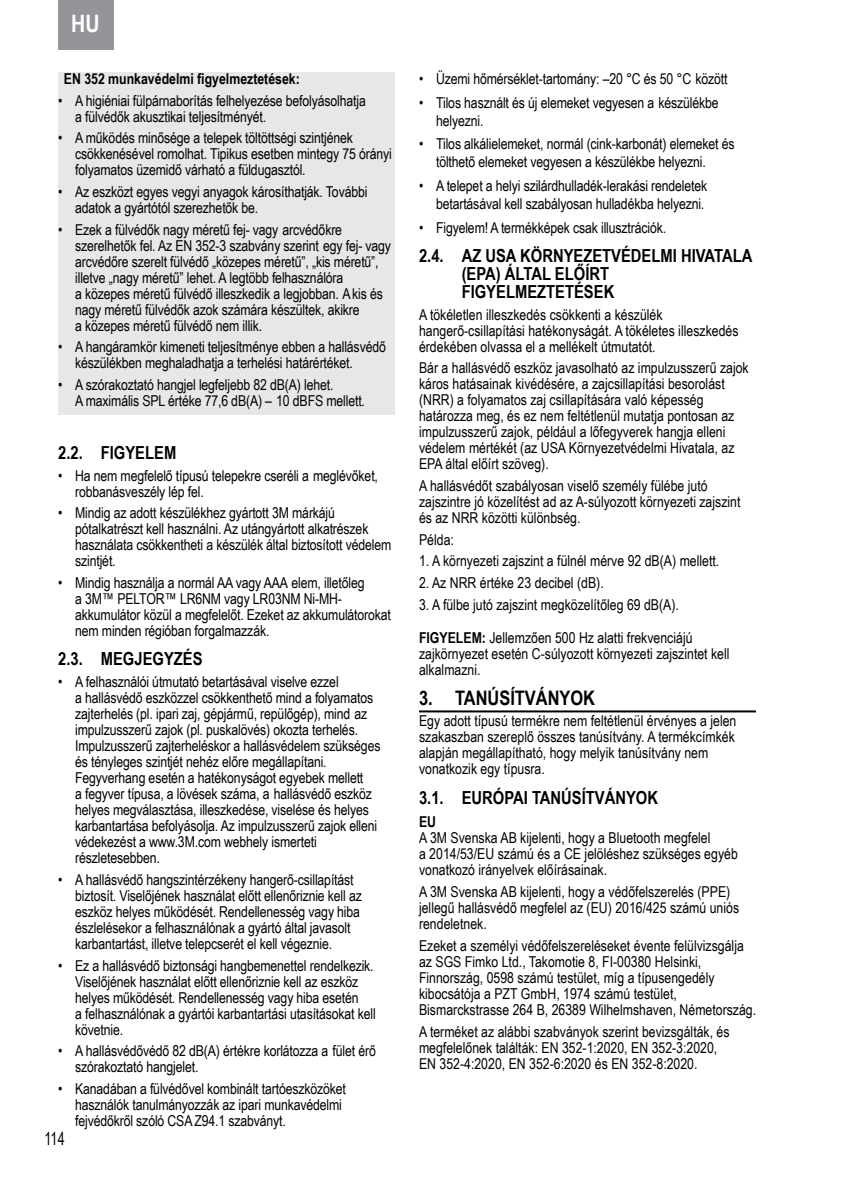
<style>
.page{position:relative;width:842px;height:1193px;background:#fff}
.page>*{position:absolute;margin:0;border:0;box-sizing:border-box;transform-origin:0 0}
.t1{font:700 24px "Arial Narrow";color:#fff}
.t2{font:700 20px "Arial Narrow";color:#000}
.t3{font:700 18px/18px "Arial Narrow";color:#000}
.t4{font:18px "Arial Narrow";color:#000;scale:.85 1}
.t5{font:15px/16px "Arial Narrow";letter-spacing:-.01em;color:#000}
.t6{font:700 15px "Arial Narrow";color:#000}
.s1{font-weight:700}
</style>
<div class="page">
<div style="left:58px;top:1px;width:56px;height:48px;background:#939598"></div>
<div style="left:58px;top:73px;width:337px;height:14px;background:#e6e7e8"></div>
<div style="left:58px;top:84px;width:337px;height:46px;background:#e6e7e8"></div>
<div style="left:58px;top:121px;width:337px;height:63px;background:#e6e7e8"></div>
<div style="left:58px;top:175px;width:337px;height:47px;background:#e6e7e8"></div>
<div style="left:58px;top:213px;width:337px;height:126px;background:#e6e7e8"></div>
<div style="left:58px;top:330px;width:337px;height:47px;background:#e6e7e8"></div>
<div style="left:58px;top:368px;width:337px;height:31px;background:#e6e7e8"></div>
<div style="left:58px;top:384px;width:337px;height:31px;background:#e6e7e8"></div>
<hr style="left:419px;top:710px;width:336px;height:2px;background:#000">
<h1 class="t1" style="left:71px;top:14px;width:30px">HU</h1>
<p class="t6" style="left:64px;top:73px;width:237px">EN 352 munkavédelmi figyelmeztetések:</p>
<p class="t5" style="left:75px;top:94px;width:292px;text-indent:-17px">• A higiéniai fülpárnaborítás felhelyezése befolyásolhatja a fülvédők akusztikai teljesítményét.</p>
<p class="t5" style="left:75px;top:131px;width:318px;text-indent:-17px">• A működés minősége a telepek töltöttségi szintjének csökkenésével romolhat. Tipikus esetben mintegy 75 órányi folyamatos üzemidő várható a füldugasztól.</p>
<p class="t5" style="left:75px;top:185px;width:294px;text-indent:-17px">• Az eszközt egyes vegyi anyagok károsíthatják. További adatok a gyártótól szerezhetők be.</p>
<p class="t5" style="left:75px;top:223px;width:317px;text-indent:-17px">• Ezek a fülvédők nagy méretű fej- vagy arcvédőkre szerelhetők fel. Az EN 352-3 szabvány szerint egy fej- vagy arcvédőre szerelt fülvédő „közepes méretű”, „kis méretű”, illetve „nagy méretű” lehet. A legtöbb felhasználóra<br>a közepes méretű fülvédő illeszkedik a legjobban. Akis és nagy méretű fülvédők azok számára készültek, akikre<br>a közepes méretű fülvédő nem illik.</p>
<p class="t5" style="left:75px;top:340px;width:312px;text-indent:-17px">• A hangáramkör kimeneti teljesítménye ebben a hallásvédő készülékben meghaladhatja a terhelési határértéket.</p>
<p class="t5" style="left:75px;top:378px;width:291px;text-indent:-17px">• A szórakoztató hangjel legfeljebb 82 dB(A) lehet.<br>A maximális SPL értéke 77,6 dB(A) – 10 dBFS mellett.</p>
<p class="t3" style="left:58px;top:445px;width:120px">2.2. FIGYELEM</p>
<p class="t5" style="left:75px;top:469px;width:304px;text-indent:-17px">• Ha nem megfelelő típusú telepekre cseréli a meglévőket, robbanásveszély lép fel.</p>
<p class="t5" style="left:75px;top:506px;width:317px;text-indent:-17px">• Mindig az adott készülékhez gyártott 3M márkájú pótalkatrészt kell használni. Az utángyártott alkatrészek használata csökkentheti a készülék által biztosított védelem szintjét.</p>
<p class="t5" style="left:75px;top:576px;width:317px;text-indent:-17px">• Mindig használja a normál AA vagy AAA elem, illetőleg<br>a 3M™ PELTOR™ LR6NM vagy LR03NM Ni-MH&shy;akkumulátor közül a megfelelőt. Ezeket az akkumulátorokat nem minden régióban forgalmazzák.</p>
<p class="t3" style="left:58px;top:651px;width:146px">2.3. MEGJEGYZÉS</p>
<p class="t5" style="left:75px;top:675px;width:307px;text-indent:-17px">• A felhasználói útmutató betartásával viselve ezzel<br>a hallásvédő eszközzel csökkenthető mind a folyamatos zajterhelés (pl. ipari zaj, gépjármű, repülőgép), mind az impulzusszerű zajok (pl. puskalövés) okozta terhelés.<br>Impulzusszerű zajterheléskor a hallásvédelem szükséges és tényleges szintjét nehéz előre megállapítani.<br>Fegyverhang esetén a hatékonyságot egyebek mellett<br>a fegyver típusa, a lövések száma, a hallásvédő eszköz helyes megválasztása, illeszkedése, viselése és helyes karbantartása befolyásolja. Az impulzusszerű zajok elleni védekezést a www.3M.com webhely ismerteti részletesebben.</p>
<p class="t5" style="left:75px;top:873px;width:288px;text-indent:-17px">• A hallásvédő hangszintérzékeny hangerő-csillapítást biztosít. Viselőjének használat előtt ellenőriznie kell az eszköz helyes működését. Rendellenesség vagy hiba észlelésekor a felhasználónak a gyártó által javasolt karbantartást, illetve telepcserét el kell végeznie.</p>
<p class="t5" style="left:75px;top:958px;width:302px;text-indent:-17px">• Ez a hallásvédő biztonsági hangbemenettel rendelkezik.<br>Viselőjének használat előtt ellenőriznie kell az eszköz helyes működését. Rendellenesség vagy hiba esetén<br>a felhasználónak a gyártói karbantartási utasításokat kell követnie.</p>
<p class="t5" style="left:75px;top:1044px;width:302px;text-indent:-17px">• A hallásvédővédő 82 dB(A) értékre korlátozza a fület érő szórakoztató hangjelet.</p>
<p class="t5" style="left:75px;top:1082px;width:272px;text-indent:-17px">• Kanadában a fülvédővel kombinált tartóeszközöket használók tanulmányozzák az ipari munkavédelmi fejvédőkről szóló CSAZ94.1 szabványt.</p>
<p class="t4" style="left:45px;top:1131px;width:25px">114</p>
<p class="t5" style="left:419px;top:72px;width:310px">• Üzemi hőmérséklet-tartomány: –20 °C és 50 °C között</p>
<p class="t5" style="left:436px;top:95px;width:284px;line-height:18px;text-indent:-17px">• Tilos használt és új elemeket vegyesen a készülékbe helyezni.</p>
<p class="t5" style="left:436px;top:136px;width:300px;line-height:18px;text-indent:-17px">• Tilos alkálielemeket, normál (cink-karbonát) elemeket és tölthető elemeket vegyesen a készülékbe helyezni.</p>
<p class="t5" style="left:419px;top:178px;width:290px;line-height:18px;text-align:right">• A telepet a helyi szilárdhulladék-lerakási rendeletek betartásával kell szabályosan hulladékba helyezni.</p>
<p class="t5" style="left:419px;top:221px;width:248px">• Figyelem! A termékképek csak illusztrációk.</p>
<p class="t3" style="left:461px;top:248px;width:292px;text-indent:-43px">2.4. AZ USA KÖRNYEZETVÉDELMI HIVATALA (EPA) ÁLTAL ELŐÍRT<br>FIGYELMEZTETÉSEK</p>
<p class="t5" style="left:419px;top:308px;width:321px">A tökéletlen illeszkedés csökkenti a készülék hangerő-csillapítási hatékonyságát. A tökéletes illeszkedés érdekében olvassa el a mellékelt útmutatót.</p>
<p class="t5" style="left:419px;top:361px;width:331px">Bár a hallásvédő eszköz javasolható az impulzusszerű zajok káros hatásainak kivédésére, a zajcsillapítási besorolást (NRR) a folyamatos zaj csillapítására való képesség határozza meg, és ez nem feltétlenül mutatja pontosan az impulzusszerű zajok, például a lőfegyverek hangja elleni védelem mértékét (az USA Környezetvédelmi Hivatala, az EPA által előírt szöveg).</p>
<p class="t5" style="left:419px;top:479px;width:323px">A hallásvédőt szabályosan viselő személy fülébe jutó zajszintre jó közelítést ad az A-súlyozott környezeti zajszint és az NRR közötti különbség.</p>
<p class="t5" style="left:419px;top:533px;width:36px">Példa:</p>
<p class="t5" style="left:419px;top:554px;width:302px">1. A környezeti zajszint a fülnél mérve 92 dB(A) mellett.</p>
<p class="t5" style="left:419px;top:576px;width:186px">2. Az NRR értéke 23 decibel (dB).</p>
<p class="t5" style="left:419px;top:598px;width:261px">3. A fülbe jutó zajszint megközelítőleg 69 dB(A).</p>
<p class="t5" style="left:419px;top:631px;width:312px"><span class="s1">FIGYELEM:</span> Jellemzően 500 Hz alatti frekvenciájú zajkörnyezet esetén C-súlyozott környezeti zajszintet kell alkalmazni.</p>
<h2 class="t2" style="left:419px;top:690px;width:178px">3. TANÚSÍTVÁNYOK</h2>
<p class="t5" style="left:419px;top:714px;width:319px">Egy adott típusú termékre nem feltétlenül érvényes a jelen szakaszban szereplő összes tanúsítvány. A termékcímkék alapján megállapítható, hogy melyik tanúsítvány nem vonatkozik egy típusra.</p>
<p class="t3" style="left:419px;top:790px;width:240px">3.1. EURÓPAI TANÚSÍTVÁNYOK</p>
<p class="t6" style="left:419px;top:816px;width:19px">EU</p>
<p class="t5" style="left:419px;top:831px;width:320px">A 3M Svenska AB kĳelenti, hogy a Bluetooth megfelel<br>a 2014/53/EU számú és a CE jelöléshez szükséges egyéb vonatkozó irányelvek előírásainak.</p>
<p class="t5" style="left:419px;top:885px;width:321px">A 3M Svenska AB kĳelenti, hogy a védőfelszerelés (PPE) jellegű hallásvédő megfelel az (EU) 2016/425 számú uniós rendeletnek.</p>
<p class="t5" style="left:419px;top:939px;width:338px">Ezeket a személyi védőfelszereléseket évente felülvizsgálja az SGS Fimko Ltd., Takomotie 8, FI-00380 Helsinki, Finnország, 0598 számú testület, míg a típusengedély kibocsátója a PZT GmbH, 1974 számú testület, Bismarckstrasse 264 B, 26389 Wilhelmshaven, Németország.</p>
<p class="t5" style="left:419px;top:1024px;width:312px">A terméket az alábbi szabványok szerint bevizsgálták, és megfelelőnek találták: EN 352-1:2020, EN 352-3:2020,<br>EN 352-4:2020, EN 352-6:2020 és EN 352-8:2020.</p>
</div>
